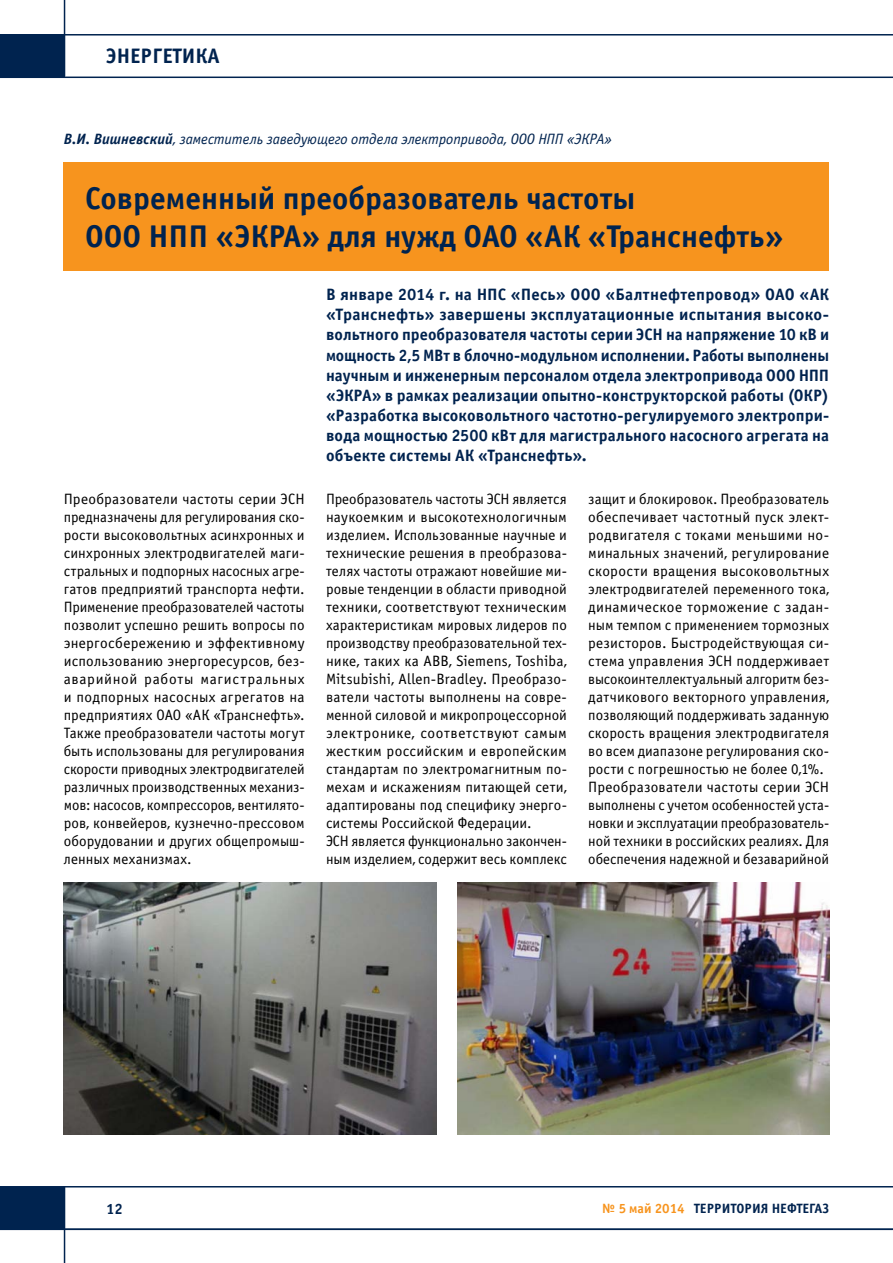
<style>
.page{position:relative;width:893px;height:1263px;background:#fff}
.page>*{position:absolute;margin:0;border:0;box-sizing:border-box;transform-origin:0 0}
.t1{font:700 31.5px/37.8px "Officina Sans C";color:#00234f}
.t2{font:700 21px "Officina Sans C";color:#00234f}
.t3{font:700 16.5px/20.1px "Officina Sans C";letter-spacing:.01em;color:#00234f;text-align:justify}
.t4{font:15px/18px "Officina Sans C";letter-spacing:.01em;color:#000}
.t5{font:italic 15px "Officina Sans C";letter-spacing:-.005em;color:#00234f}
.t6{font:700 15px "Officina Sans C";color:#00234f}
.t7{font:700 13.5px "Officina Sans C";color:#00234f}
.s1{font-weight:700}
.s2{color:#f7941e}
</style>
<div class="page">
<hr style="left:0;top:77px;width:893px;height:1px;background:#00234f">
<hr style="left:64px;top:0;width:1px;height:77px;background:#00234f">
<hr style="left:0;top:34px;width:893px;height:2px;background:#00234f">
<div style="left:0;top:35px;width:64px;height:42px;background:#00234f"></div>
<hr style="left:0;top:1186px;width:893px;height:1px;background:#00234f">
<hr style="left:64px;top:1186px;width:1px;height:77px;background:#00234f">
<div style="left:0;top:1187px;width:64px;height:42px;background:#00234f"></div>
<hr style="left:0;top:1228px;width:893px;height:2px;background:#00234f">
<div style="left:64px;top:162px;width:765px;height:108px;background:#f7941e"></div>
<img style="left:64px;top:882px;width:372px;height:252px">
<img style="left:457px;top:882px;width:372px;height:252px">
<hr style="left:892px;top:642px;width:1px;height:621px;background:#d1d3d4">
<h2 class="t2" style="left:106px;top:44px;width:115px">Энергетика</h2>
<p class="t5" style="left:64px;top:131px;width:550px"><span class="s1">В.И. Вишневский</span>, заместитель заведующего отдела электропривода, ООО НПП «ЭКРА»</p>
<h1 class="t1" style="left:85px;top:180px;width:700px">Современный преобразователь частоты<br>ООО НПП «ЭКРА» для нужд ОАО «АК «Транснефть»</h1>
<p class="t3" style="left:326px;top:285px;width:505px">В январе 2014 г. на НПС «Песь» ООО «Балтнефтепровод» ОАО «АК «Транснефть» завершены эксплуатационные испытания высоко&shy;вольтного преобразователя частоты серии ЭСН на напряжение 10 кВ и мощность 2,5 МВт в блочно-модульном исполнении. Работы выполнены научным и инженерным персоналом отдела электропривода ООО НПП «ЭКРА» в рамках реализации опытно-конструкторской работы (ОКР) «Разработка высоковольтного частотно-регулируемого электропри&shy;вода мощностью 2500 кВт для магистрального насосного агрегата на объекте системы АК «Транснефть».</p>
<p class="t4" style="left:64px;top:490px;width:242px;text-align:justify">Преобразователи частоты серии ЭСН предназначены для регулирования ско&shy;рости высоковольтных асинхронных и синхронных электродвигателей маги&shy;стральных и подпорных насосных агре&shy;гатов предприятий транспорта нефти.<br>Применение преобразователей частоты позволит успешно решить вопросы по энергосбережению и эффективному использованию энергоресурсов, без&shy;аварийной работы магистральных и подпорных насосных агрегатов на предприятиях ОАО «АК «Транснефть».<br>Также преобразователи частоты могут быть использованы для регулирования скорости приводных электродвигателей различных производственных механиз&shy;мов: насосов, компрессоров, вентилято&shy;ров, конвейеров, кузнечно-прессовом оборудовании и других общепромыш&shy;ленных механизмах.</p>
<p class="t4" style="left:326px;top:490px;width:242px">Преобразователь частоты ЭСН является наукоемким и высокотехнологичным изделием. Использованные научные и технические решения в преобразова&shy;телях частоты отражают новейшие ми&shy;ровые тенденции в области приводной техники, соответствуют техническим характеристикам мировых лидеров по производству преобразовательной тех&shy;нике, таких ка ABB, Siemens, Toshiba, Mitsubishi, Allen-Bradley. Преобразо&shy;ватели частоты выполнены на совре&shy;менной силовой и микропроцессорной электронике, соответствуют самым жестким российским и европейским стандартам по электромагнитным по&shy;мехам и искажениям питающей сети, адаптированы под специфику энерго&shy;системы Российской Федерации.<br>ЭСН является функционально закончен&shy;ным изделием, содержит весь комплекс</p>
<p class="t4" style="left:588px;top:490px;width:242px">защит и блокировок. Преобразователь обеспечивает частотный пуск элект&shy;родвигателя с токами меньшими но&shy;минальных значений, регулирование скорости вращения высоковольтных электродвигателей переменного тока, динамическое торможение с задан&shy;ным темпом с применением тормозных резисторов. Быстродействующая си&shy;стема управления ЭСН поддерживает высокоинтеллектуальный алгоритм без&shy;датчикового векторного управления, позволяющий поддерживать заданную скорость вращения электродвигателя во всем диапазоне регулирования ско&shy;рости с погрешностью не более 0,1%.<br>Преобразователи частоты серии ЭСН выполнены с учетом особенностей уста&shy;новки и эксплуатации преобразователь&shy;ной техники в российских реалиях. Для обеспечения надежной и безаварийной</p>
<p class="t6" style="left:106px;top:1200px;width:18px">12</p>
<p class="t7" style="left:602px;top:1201px;width:228px"><span class="s2">№ 5 май 2014</span> ТЕРРИТОРИЯ НЕФТЕГАЗ</p>
</div>
